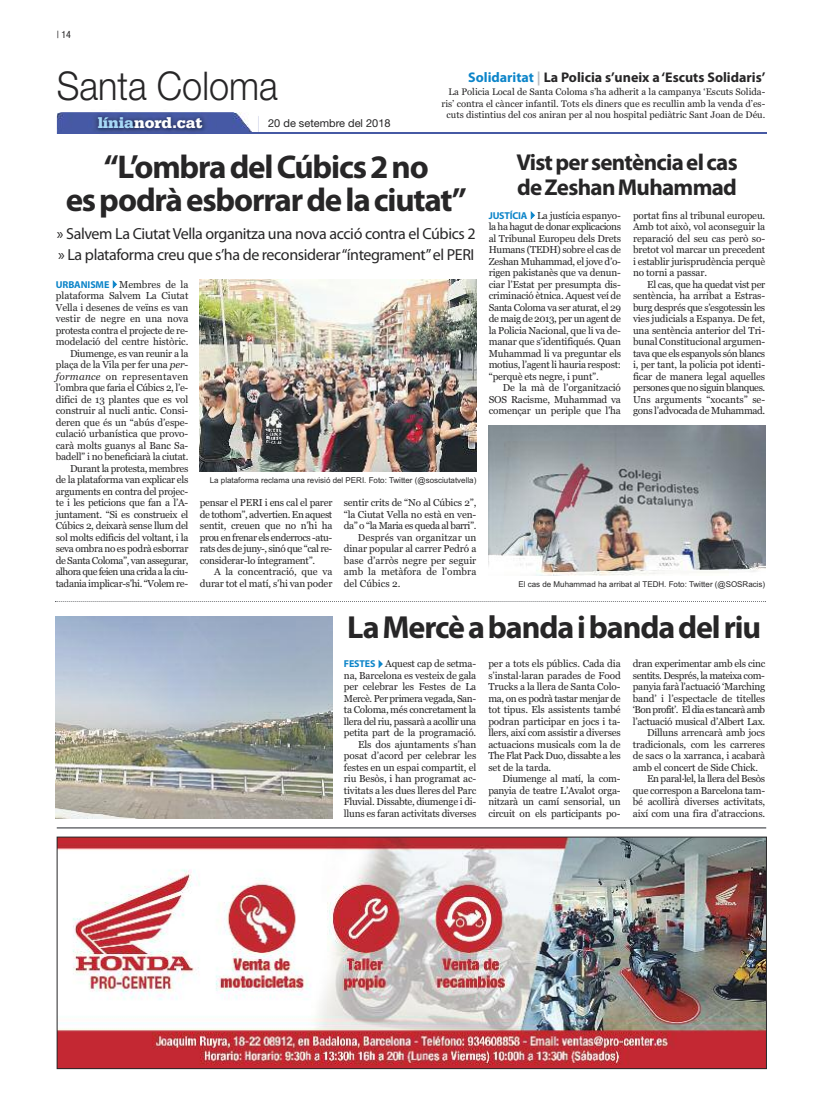
<style>
.page{position:relative;width:823px;height:1106px;background:#fff}
.page>*{position:absolute;margin:0;border:0;box-sizing:border-box;transform-origin:0 0}
.t1{font:300 39.6px "Helvetica Neue";color:#272627;scale:.91 1}
.t2{font:700 33px/33px "Myriad Pro";letter-spacing:-.035em;color:#272627;text-align:center}
.t3{font:700 32px "Myriad Pro";letter-spacing:-.035em;color:#272627}
.t4{font:700 23px/25px "Myriad Pro";letter-spacing:-.03em;color:#272627}
.t5{font:16px/21px "Myriad Pro";letter-spacing:-.025em;color:#272627}
.t6{font:900 16px "Serifa";color:#fff}
.t7{font:700 14px "Myriad Pro";color:#272627}
.t8{font:11px "Helvetica Neue";color:#272627}
.t9{font:10px/11.5px "Georgia";letter-spacing:-.015em;color:#272627;text-align:justify}
.t10{font:10px "Georgia";letter-spacing:.005em;color:#272627}
.t11{font:10px "Georgia";letter-spacing:-.04em;color:#272627}
.t12{font:10px "Georgia";letter-spacing:-.055em;color:#272627}
.t13{font:10px "Georgia";letter-spacing:-.045em;color:#272627}
.t14{font:10px "Georgia";letter-spacing:-.035em;color:#272627}
.t15{font:condensed 10px "Helvetica Neue";color:#272627}
.t16{font:9.5px/11.4px "Georgia";color:#272627;text-align:right}
.t17{font:8px "Arial";color:#272627}
.s1{color:#a7d8f7}
.s2{color:#0d85c9}
.s3{color:#b8bbbe}
.s4{font-family:"Myriad Pro";font-weight:700;color:#0d85c9}
.s5{font-style:italic}
</style>
<div class="page">
<hr style="left:57px;top:132px;width:708px;height:2px;background:#4659a4">
<img style="left:57px;top:112px;width:194px;height:20px">
<hr style="left:57px;top:827px;width:708px;height:1px;background:#23262b">
<img style="left:59px;top:838px;width:705px;height:229px">
<div style="left:57px;top:836px;width:709px;height:233px;border:1px solid #272627"></div>
<img style="left:199px;top:279px;width:277px;height:192px">
<svg style="left:55px;top:601px;width:710px;height:1px"></svg>
<img style="left:56px;top:616px;width:276px;height:203px">
<img style="left:488px;top:425px;width:276px;height:150px">
<p class="t15" style="left:57px;top:31px;width:16px">| 14</p>
<h1 class="t1" style="left:57px;top:62px;width:244px">Santa Coloma</h1>
<h3 class="t6" style="left:98px;top:117px;width:106px"><span class="s1">línia</span>nord.cat</h3>
<p class="t8" style="left:268px;top:117px;width:124px">20 de setembre del 2018</p>
<h3 class="t7" style="left:468px;top:72px;width:298px"><span class="s2">Solidaritat</span> <span class="s3">|</span> La Policia s’uneix a‘Escuts Solidaris’</h3>
<p class="t16" style="left:441px;top:86px;width:325px">La Policia Local de Santa Coloma s’ha adherit a la campanya ‘Escuts Solida&shy;ris’ contra el càncer infantil. Tots els diners que es recullin amb la venda d’es&shy;cuts distintius del cos aniran per al nou hospital pediàtric Sant Joan de Déu.</p>
<h3 class="t4" style="left:516px;top:151px;width:223px">Vistpersentènciaelcas deZeshanMuhammad</h3>
<p class="t9" style="left:488px;top:209px;width:134px"><span class="s4">JUSTÍCIA</span><span class="s2">✔</span>La justícia espanyo&shy;la ha hagut de donar explicacions al Tribunal Europeu dels Drets Humans (TEDH) sobre el cas de Zeshan Muhammad, el jove d’o&shy;rigen pakistanès que va denun&shy;ciar l’Estat per presumpta dis&shy;criminació ètnica. Aquest veí de Santa Coloma va ser aturat, el 29 de maig de 2013, per un agent de la Policia Nacional, que li va de&shy;manar que s’identifiqués. Quan Muhammad li va preguntar els motius, l’agent li hauria respost: “perquè ets negre, i punt”.</p>
<p class="t9" style="left:488px;top:382px;width:134px;text-indent:14px">De la mà de l’organització SOS Racisme, Muhammad va començar un periple que l’ha</p>
<h2 class="t2" style="left:66px;top:153px;width:402px">“L’ombradelCúbics2no espodràesborrardelaciutat”</h2>
<h3 class="t5" style="left:57px;top:224px;width:420px">» Salvem La CiutatVella organitza una nova acció contra el Cúbics 2 » La plataforma creu que s’ha de reconsiderar“íntegrament”el PERI</h3>
<p class="t9" style="left:632px;top:209px;width:134px">portat fins al tribunal europeu.<br>Amb tot això, vol aconseguir la reparació del seu cas però so&shy;bretot vol marcar un precedent i establir jurisprudència perquè no torni a passar.</p>
<p class="t9" style="left:632px;top:278px;width:134px;text-indent:14px">El cas, que ha quedat vist per sentència, ha arribat a Estras&shy;burg després que s’esgotessin les vies judicials a Espanya. De fet, una sentència anterior del Tri&shy;bunal Constitucional argumen&shy;tava que els espanyols són blancs i, per tant, la policia pot identi&shy;ficar de manera legal aquelles persones que no siguin blanques.<br>Uns arguments “xocants” se&shy;gons l’advocada de Muhammad.</p>
<p class="t9" style="left:56px;top:278px;width:134px;text-align:right"><span class="s4">URBANISME</span><span class="s2">✔</span>Membres de la plataforma Salvem La Ciutat<br>Vella i desenes de veïns es van vestir de negre en una nova protesta contra el projecte de re&shy;modelació del centre històric.<br>Diumenge, es van reunir a la plaça de la Vila per fer una <span class="s5">per&shy;formance</span> on representaven l’ombra que faria el Cúbics 2, l’e&shy;difici de 13 plantes que es vol construir al nucli antic. Consi&shy;deren que és un “abús d’espe&shy;culació urbanística que provo&shy;carà molts guanys al Banc Sa&shy;badell” i no beneficiarà la ciutat.<br>Durant la protesta, membres<br>de la plataforma van explicar els arguments en contra del projec&shy;te i les peticions que fan a l’A&shy;juntament. “Si es construeix el<br>Cúbics 2, deixarà sense llum del sol molts edificis del voltant, i la seva ombra no es podrà esborrar de Santa Coloma”, van assegurar, alhora que feien una crida a la ciu&shy;tadania implicar-s’hi. “Volem re-</p>
<p class="t17" style="left:210px;top:476px;width:268px">La plataforma reclama una revisió del PERI. Foto: Twitter (@sosciutatvella)</p>
<p class="t9" style="left:343px;top:497px;width:134px">sentir crits de “No al Cúbics 2”,</p>
<p class="t9" style="left:343px;top:508px;width:134px">“la Ciutat Vella no està en ven-</p>
<p class="t13" style="left:343px;top:520px;width:134px">da” o “la Maria es queda al barri”.</p>
<p class="t10" style="left:358px;top:531px;width:120px">Després van organitzar un</p>
<p class="t9" style="left:343px;top:543px;width:134px">dinar popular al carrer Pedró a</p>
<p class="t10" style="left:343px;top:554px;width:134px">base d’arròs negre per seguir</p>
<p class="t10" style="left:343px;top:566px;width:134px">amb la metàfora de l’ombra</p>
<p class="t10" style="left:343px;top:577px;width:58px">del Cúbics 2.</p>
<p class="t9" style="left:200px;top:497px;width:134px">pensar el PERI i ens cal el parer de tothom”, advertien. En aquest sentit, creuen que no n’hi ha prou en frenar els enderrocs -atu&shy;rats des de juny-, sinó que “cal re&shy;considerar-lo íntegrament”.</p>
<p class="t9" style="left:200px;top:566px;width:134px;text-align:right">A la concentració, que va durar tot el matí, s’hi van poder</p>
<p class="t17" style="left:518px;top:579px;width:248px">El cas de Muhammad ha arribat al TEDH. Foto: Twitter (@SOSRacis)</p>
<h3 class="t3" style="left:347px;top:615px;width:415px">LaMercèabandaibandadelriu</h3>
<p class="t9" style="left:344px;top:658px;width:134px;text-align:right"><span class="s4">FESTES</span><span class="s2">✔</span>Aquest cap de setma&shy;na, Barcelona es vesteix de gala per celebrar les Festes de La<br>Mercè. Per primera vegada, San&shy;ta Coloma, més concretament la llera del riu, passarà a acollir una petita part de la programació.<br>Els dos ajuntaments s’han posat d’acord per celebrar les festes en un espai compartit, el riu Besòs, i han programat ac&shy;tivitats a les dues lleres del Parc<br>Fluvial. Dissabte, diumenge i di&shy;lluns es faran activitats diverses</p>
<p class="t9" style="left:488px;top:658px;width:134px">per a tots els públics. Cada dia s’instal·laran parades de Food Trucks a la llera de Santa Colo&shy;ma, on es podrà tastar menjar de tot tipus. Els assistents també podran participar en jocs i ta&shy;llers, així com assistir a diverses actuacions musicals com la de The Flat Pack Duo, dissabte a les set de la tarda.</p>
<p class="t9" style="left:488px;top:773px;width:134px;text-indent:14px">Diumenge al matí, la com&shy;panyia de teatre L’Avalot orga&shy;nitzarà un camí sensorial, un circuit on els participants po-</p>
<p class="t9" style="left:632px;top:658px;width:134px">dran experimentar amb els cinc</p>
<p class="t11" style="left:632px;top:669px;width:134px">sentits. Després, la mateixa com-</p>
<p class="t9" style="left:632px;top:681px;width:134px">panyia farà l’actuació ‘Marching</p>
<p class="t9" style="left:632px;top:692px;width:134px">band’ i l’espectacle de titelles</p>
<p class="t12" style="left:632px;top:704px;width:134px">‘Bon profit’. El dia es tancarà amb</p>
<p class="t9" style="left:632px;top:715px;width:134px">l’actuació musical d’Albert Lax.</p>
<p class="t9" style="left:646px;top:727px;width:120px">Dilluns arrencarà amb jocs</p>
<p class="t9" style="left:632px;top:738px;width:134px">tradicionals, com les carreres</p>
<p class="t9" style="left:632px;top:750px;width:134px">de sacs o la xarranca, i acabarà</p>
<p class="t9" style="left:632px;top:761px;width:127px">amb el concert de Side Chick.</p>
<p class="t14" style="left:646px;top:773px;width:120px">En paral·lel, la llera del Besòs</p>
<p class="t9" style="left:632px;top:784px;width:134px">que correspon a Barcelona tam-</p>
<p class="t9" style="left:632px;top:796px;width:134px">bé acollirà diverses activitats,</p>
<p class="t9" style="left:632px;top:807px;width:134px">així com una fira d’atraccions.</p>
</div>
